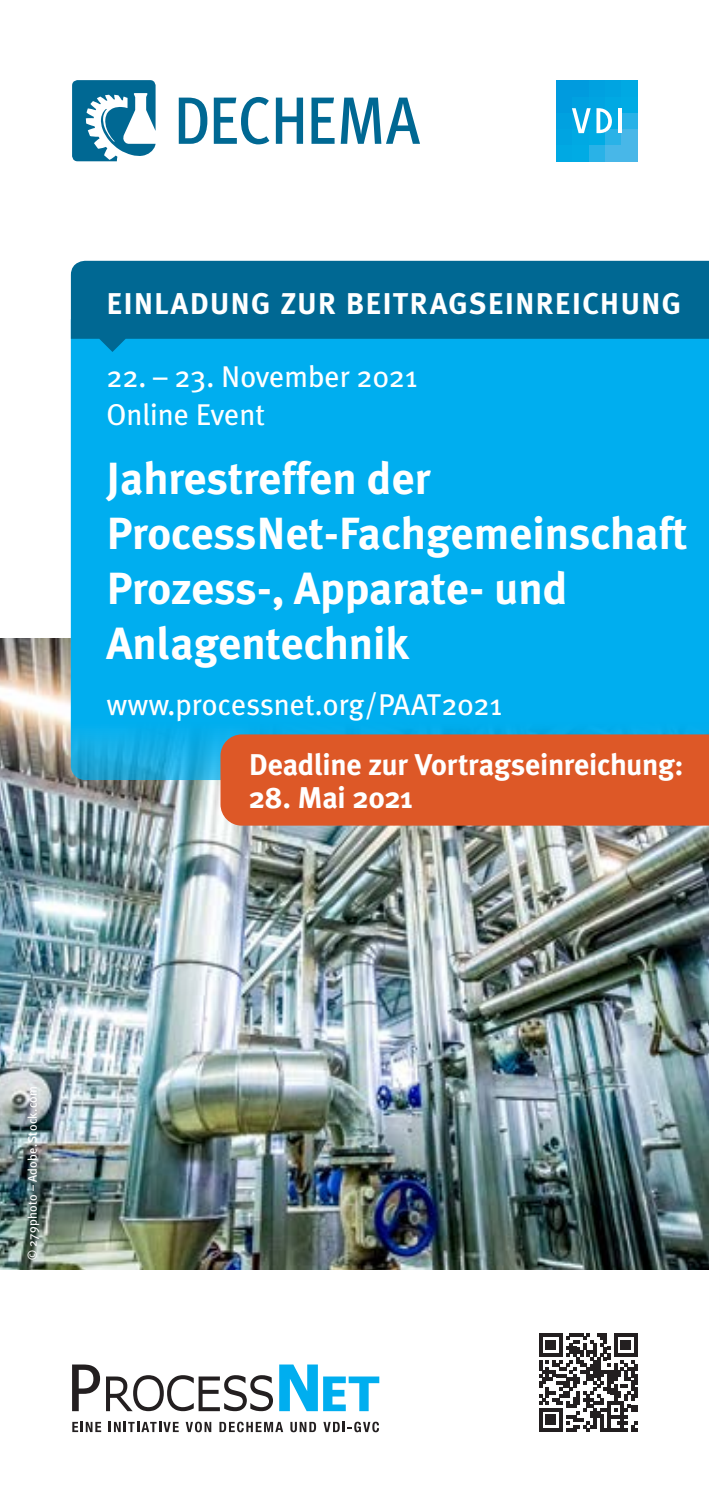
<style>
.page{position:relative;width:709px;height:1489px;background:#fff}
.page>*{position:absolute;margin:0;border:0;box-sizing:border-box;transform-origin:0 0}
.t1{font:700 45px/55px "Meta Plus";color:#fff}
.t2{font:30px/37.5px "Meta Plus";color:#fff}
.t3{font:700 30px "Meta Plus";letter-spacing:.005em;color:#fff}
.t4{font:700 30px "Meta Plus";letter-spacing:.035em;color:#fff}
.t5{font:12.5px "Meta Plus";letter-spacing:.02em;color:#fff}
</style>
<div class="page">
<svg style="left:72px;top:80px;width:84px;height:81px"></svg>
<svg style="left:276px;top:98px;width:27px;height:46px"></svg>
<svg style="left:311px;top:98px;width:23px;height:46px"></svg>
<svg style="left:341px;top:98px;width:79px;height:46px"></svg>
<svg style="left:214px;top:97px;width:55px;height:47px"></svg>
<svg style="left:179px;top:98px;width:28px;height:46px"></svg>
<div style="left:556px;top:145px;width:17px;height:16px;background:#00a9e3"></div>
<div style="left:573px;top:145px;width:16px;height:16px;background:#00abe4"></div>
<div style="left:589px;top:145px;width:16px;height:16px;background:#29b2e7"></div>
<div style="left:605px;top:145px;width:16px;height:16px;background:#48b7e8"></div>
<div style="left:621px;top:145px;width:16px;height:16px;background:#48b7e8"></div>
<div style="left:556px;top:129px;width:17px;height:16px;background:#00a4e1"></div>
<div style="left:573px;top:129px;width:16px;height:16px;background:#00a9e3"></div>
<div style="left:589px;top:129px;width:16px;height:16px;background:#00abe4"></div>
<div style="left:605px;top:129px;width:16px;height:16px;background:#29b2e7"></div>
<div style="left:621px;top:129px;width:16px;height:16px;background:#48b7e8"></div>
<div style="left:556px;top:113px;width:17px;height:16px;background:#00a1e0"></div>
<div style="left:589px;top:113px;width:16px;height:16px;background:#00a9e3"></div>
<div style="left:605px;top:113px;width:16px;height:16px;background:#00abe4"></div>
<div style="left:621px;top:113px;width:16px;height:16px;background:#29b2e7"></div>
<div style="left:556px;top:96px;width:17px;height:17px;background:#009bde"></div>
<div style="left:573px;top:96px;width:16px;height:17px;background:#00a1e0"></div>
<div style="left:589px;top:96px;width:16px;height:17px;background:#00a4e1"></div>
<div style="left:605px;top:96px;width:16px;height:17px;background:#00a9e3"></div>
<div style="left:621px;top:96px;width:16px;height:17px;background:#00abe4"></div>
<div style="left:556px;top:80px;width:17px;height:16px;background:#009bde"></div>
<div style="left:573px;top:80px;width:16px;height:16px;background:#009bde"></div>
<div style="left:589px;top:80px;width:16px;height:16px;background:#00a1e0"></div>
<div style="left:605px;top:80px;width:16px;height:16px;background:#00a4e1"></div>
<svg style="left:572px;top:108px;width:18px;height:25px"></svg>
<svg style="left:596px;top:108px;width:16px;height:25px"></svg>
<hr style="left:618px;top:108px;width:4px;height:25px;background:#fff">
<div style="left:621px;top:80px;width:16px;height:16px;background:#00a9e3"></div>
<svg style="left:72px;top:1364px;width:201px;height:46px"></svg>
<svg style="left:279px;top:1364px;width:100px;height:46px"></svg>
<svg style="left:72px;top:1421px;width:29px;height:10px"></svg>
<svg style="left:109px;top:1421px;width:70px;height:10px"></svg>
<svg style="left:186px;top:1421px;width:25px;height:10px"></svg>
<svg style="left:219px;top:1421px;width:64px;height:10px"></svg>
<svg style="left:290px;top:1421px;width:26px;height:10px"></svg>
<svg style="left:323px;top:1421px;width:56px;height:10px"></svg>
<img style="left:0;top:638px;width:709px;height:631px">
<div style="left:71px;top:352px;width:638px;height:428px;background:#00aeef"></div>
<svg style="left:71px;top:261px;width:638px;height:91px;background:#0072a0"></svg>
<div style="left:220px;top:734px;width:489px;height:91px;background:#dd5827"></div>
<svg style="left:539px;top:1333px;width:98px;height:98px"></svg>
<p class="t4" style="left:106px;top:286px;width:576px">EINLADUNG ZUR BEITRAGSEINREICHUNG</p>
<p class="t2" style="left:106px;top:358px;width:312px">22. – 23. November 2021<br>Online Event</p>
<p class="t1" style="left:106px;top:450px;width:582px">Jahrestreffen der<br>ProcessNet-Fachgemeinschaft<br>Prozess-, Apparate- und<br>Anlagentechnik</p>
<p class="t2" style="left:106px;top:685px;width:397px">www.processnet.org/PAAT2021</p>
<p class="t3" style="left:249px;top:747px;width:436px">Deadline zur Vortragseinreichung:</p>
<p class="t3" style="left:249px;top:780px;width:166px">28. Mai 2021</p>
<p class="t5" style="left:25px;top:1259px;width:175px;rotate:-90deg">© 279photo – Adobe.Stock.com</p>
</div>
